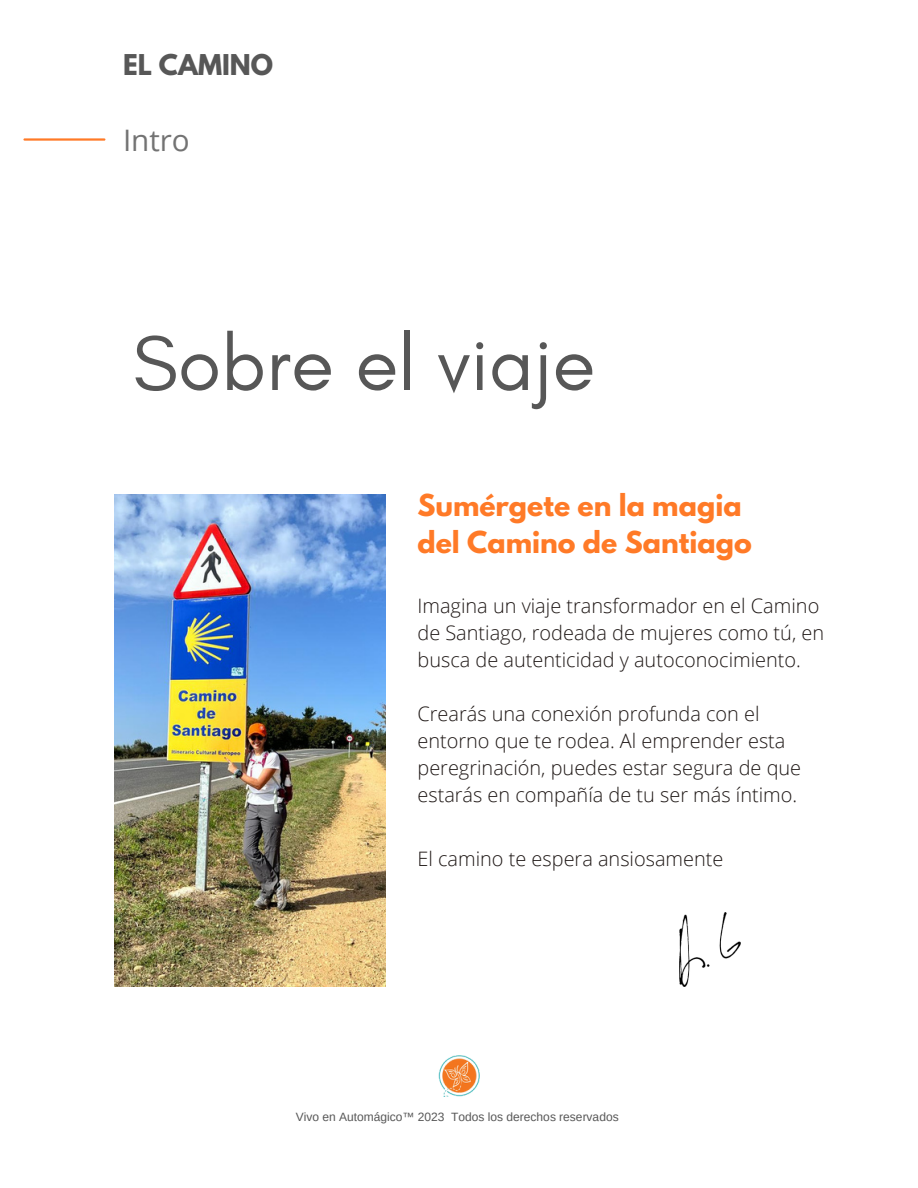
<style>
.page{position:relative;width:918px;height:1188px;background:#fff}
.page>*{position:absolute;margin:0;border:0;box-sizing:border-box;transform-origin:0 0}
.t1{font:79.05px "Glacial Indifference";color:#575757}
.t2{font:29.7px "Open Sans";color:#737373}
.t3{font:700 26.85px/37.2px "League Spartan";color:#ff7a27}
.t4{font:700 25.35px "League Spartan";color:#575757}
.t5{font:300 19.95px/27px "Open Sans";color:#201917}
.t6{font:12px "Arimo";color:#575757}
</style>
<div class="page">
<img style="left:114px;top:494px;width:271px;height:493px">
<hr style="left:25px;top:138px;width:79px;height:3px;background:#ff7a27">
<img style="left:679px;top:912px;width:61px;height:74px">
<img style="left:439px;top:1056px;width:40px;height:40px">
<p class="t4" style="left:123px;top:52px;width:152px">EL CAMINO</p>
<p class="t2" style="left:123px;top:120px;width:68px">Intro</p>
<p class="t1" style="left:133px;top:315px;width:464px">Sobre el viaje</p>
<p class="t3" style="left:417px;top:490px;width:336px">Sumérgete en la magia del Camino de Santiago</p>
<p class="t5" style="left:417px;top:592px;width:408px">Imagina un viaje transformador en el Camino de Santiago, rodeada de mujeres como tú, en busca de autenticidad y autoconocimiento.</p>
<p class="t5" style="left:417px;top:700px;width:385px">Crearás una conexión profunda con el entorno que te rodea. Al emprender esta peregrinación, puedes estar segura de que estarás en compañía de tu ser más íntimo.</p>
<p class="t5" style="left:417px;top:845px;width:308px">El camino te espera ansiosamente</p>
<p class="t6" style="left:296px;top:1110px;width:324px">Vivo en Automágico™️ 2023 Todos los derechos reservados</p>
</div>
